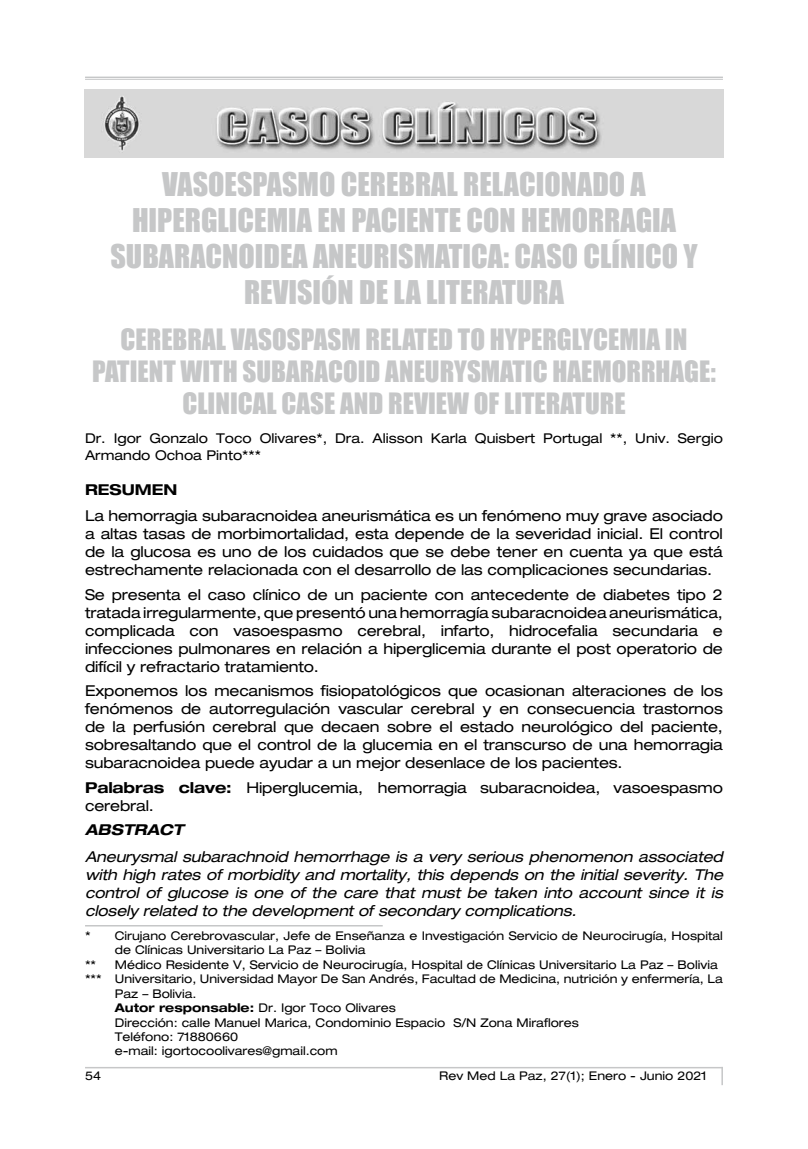
<style>
.page{position:relative;width:808px;height:1149px;background:#fff}
.page>*{position:absolute;margin:0;border:0;box-sizing:border-box;transform-origin:0 0}
.t1{font:30px/36px "Impact";color:#c6c7c8;text-align:center}
.t2{font:27px/32.4px "Impact";color:#c6c7c8;text-align:center}
.t3{font:expanded 15px/18px "Helvetica Neue LT Std";letter-spacing:-.01em;color:#000;text-align:justify}
.t4{font:italic expanded 15px/18px "Helvetica Neue LT Std";letter-spacing:-.01em;color:#000;text-align:justify}
.t5{font:italic 700 expanded 15px "Helvetica Neue LT Std";color:#000}
.t6{font:700 expanded 15px "Helvetica Neue LT Std";color:#000}
.t7{font:expanded 13.5px/16.2px "Helvetica Neue LT Std";color:#000}
.t8{font:expanded 12px "Helvetica Neue LT Std";color:#000}
.s1{font-weight:700}
</style>
<div class="page">
<hr style="left:85px;top:77px;width:638px;height:1px;background:#c6c7c8">
<hr style="left:85px;top:79px;width:638px;height:1px;background:#c6c7c8">
<hr style="left:85px;top:1066px;width:638px;height:2px;background:#c6c7c8">
<svg style="left:721px;top:1066px;width:2px;height:18px"></svg>
<img style="left:85px;top:89px;width:638px;height:68px">
<hr style="left:85px;top:924px;width:298px;height:2px;background:#c6c7c8">
<h1 class="t1" style="left:110px;top:166px;width:589px">VASOESPASMO CEREBRAL RELACIONADO A HIPERGLICEMIA EN PACIENTE CON HEMORRAGIA SUBARACNOIDEA ANEURISMATICA: CASO CLÍNICO Y REVISIÓN DE LA LITERATURA</h1>
<h2 class="t2" style="left:92px;top:322px;width:625px">CEREBRAL VASOSPASM RELATED TO HYPERGLYCEMIA IN<br>PATIENT WITH SUBARACOID ANEURYSMATIC HAEMORRHAGE:<br>CLINICAL CASE AND REVIEW OF LITERATURE</h2>
<p class="t7" style="left:85px;top:430px;width:639px">Dr. Igor Gonzalo Toco Olivares*, Dra. Alisson Karla Quisbert Portugal **, Univ. Sergio<br>Armando Ochoa Pinto***</p>
<p class="t6" style="left:85px;top:480px;width:94px">RESUMEN</p>
<p class="t3" style="left:85px;top:506px;width:639px">La hemorragia subaracnoidea aneurismática es un fenómeno muy grave asociado a altas tasas de morbimortalidad, esta depende de la severidad inicial. El control de la glucosa es uno de los cuidados que se debe tener en cuenta ya que está estrechamente relacionada con el desarrollo de las complicaciones secundarias.</p>
<p class="t3" style="left:85px;top:585px;width:639px">Se presenta el caso clínico de un paciente con antecedente de diabetes tipo 2 tratada irregularmente, que presentó una hemorragía subaracnoidea aneurismática, complicada con vasoespasmo cerebral, infarto, hidrocefalia secundaria e infecciones pulmonares en relación a hiperglicemia durante el post operatorio de difícil y refractario tratamiento.</p>
<p class="t3" style="left:85px;top:681px;width:639px">Exponemos los mecanismos fisiopatológicos que ocasionan alteraciones de los fenómenos de autorregulación vascular cerebral y en consecuencia trastornos de la perfusión cerebral que decaen sobre el estado neurológico del paciente, sobresaltando que el control de la glucemia en el transcurso de una hemorragia subaracnoidea puede ayudar a un mejor desenlace de los pacientes.</p>
<p class="t3" style="left:85px;top:777px;width:639px"><span class="s1">Palabras clave:</span> Hiperglucemia, hemorragia subaracnoidea, vasoespasmo cerebral.</p>
<p class="t5" style="left:85px;top:820px;width:100px">ABSTRACT</p>
<p class="t4" style="left:85px;top:847px;width:639px">Aneurysmal subarachnoid hemorrhage is a very serious phenomenon associated with high rates of morbidity and mortality, this depends on the initial severity. The control of glucose is one of the care that must be taken into account since it is closely related to the development of secondary complications.</p>
<p class="t8" style="left:85px;top:928px;width:639px">* Cirujano Cerebrovascular, Jefe de Enseñanza e Investigación Servicio de Neurocirugía, Hospital</p>
<p class="t8" style="left:115px;top:942px;width:252px">de Clínicas Universitario La Paz – Bolivia</p>
<p class="t8" style="left:85px;top:957px;width:13px">**</p>
<p class="t8" style="left:115px;top:957px;width:604px">Médico Residente V, Servicio de Neurocirugía, Hospital de Clínicas Universitario La Paz – Bolivia</p>
<p class="t8" style="left:85px;top:971px;width:639px">*** Universitario, Universidad Mayor De San Andrés, Facultad de Medicina, nutrición y enfermería, La</p>
<p class="t8" style="left:115px;top:985px;width:83px">Paz – Bolivia.</p>
<p class="t8" style="left:115px;top:1000px;width:283px"><span class="s1">Autor responsable:</span> Dr. Igor Toco Olivares</p>
<p class="t8" style="left:115px;top:1014px;width:466px">Dirección: calle Manuel Marica, Condominio Espacio S/N Zona Miraflores</p>
<p class="t8" style="left:115px;top:1029px;width:125px">Teléfono: 71880660</p>
<p class="t8" style="left:115px;top:1043px;width:224px">e-mail: igortocoolivares@gmail.com</p>
<p class="t8" style="left:85px;top:1067px;width:18px">54</p>
<p class="t8" style="left:439px;top:1068px;width:269px">Rev Med La Paz, 27(1); Enero - Junio 2021</p>
</div>
